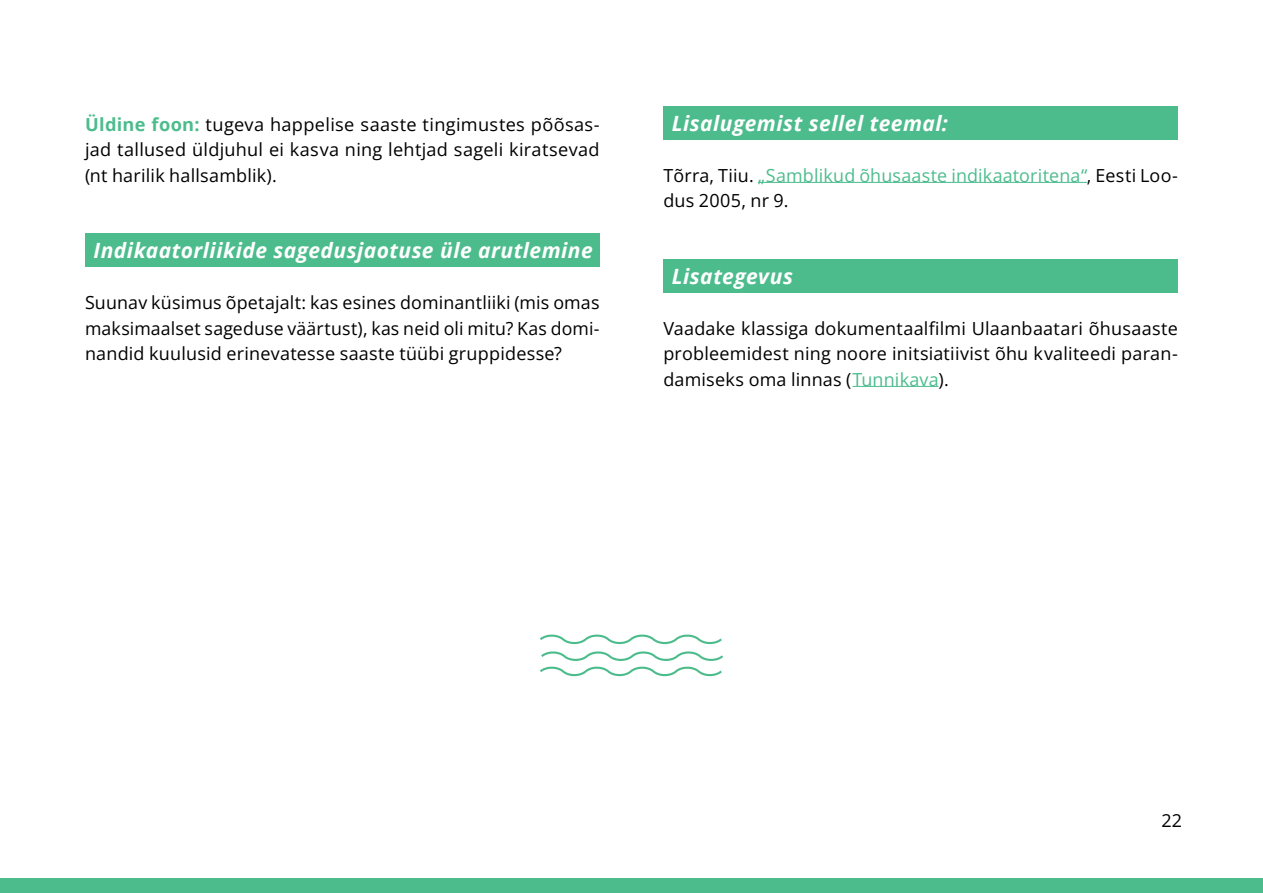
<style>
.page{position:relative;width:1263px;height:893px;background:#fff}
.page>*{position:absolute;margin:0;border:0;box-sizing:border-box;transform-origin:0 0}
.t1{font:italic 700 21px "Open Sans";letter-spacing:.02em;color:#fff}
.t2{font:18px/25.5px "Open Sans";letter-spacing:.01em;color:#000;text-align:justify}
.t3{font:18px/25.5px "Open Sans";letter-spacing:.01em;color:#4dbc8d}
.t4{font:18px "Open Sans";color:#000}
.s1{font-weight:700;color:#4dbc8d}
.s2{color:#000}
.s3{color:#4dbc8d}
</style>
<div class="page">
<div style="left:0;top:878px;width:1263px;height:15px;background:#4dbc8d"></div>
<div style="left:85px;top:233px;width:515px;height:34px;background:#4dbc8d"></div>
<div style="left:663px;top:106px;width:515px;height:34px;background:#4dbc8d"></div>
<hr style="left:758px;top:182px;width:329px;height:1px;background:#4dbc8d">
<div style="left:663px;top:259px;width:515px;height:34px;background:#4dbc8d"></div>
<hr style="left:852px;top:386px;width:86px;height:1px;background:#4dbc8d">
<svg style="left:540px;top:634px;width:183px;height:43px"></svg>
<p class="t2" style="left:85px;top:111px;width:516px"><span class="s1">Üldine foon:</span> tugeva happelise saaste tingimustes põõsas&shy;jad tallused üldjuhul ei kasva ning lehtjad sageli kiratsevad (nt harilik hallsamblik).</p>
<p class="t1" style="left:94px;top:236px;width:501px">Indikaatorliikide sagedusjaotuse üle arutlemine</p>
<p class="t2" style="left:85px;top:289px;width:516px">Suunav küsimus õpetajalt: kas esines dominantliiki (mis omas maksimaalset sageduse väärtust), kas neid oli mitu? Kas domi&shy;nandid kuulusid erinevatesse saaste tüübi gruppidesse?</p>
<p class="t1" style="left:672px;top:108px;width:278px">Lisalugemist sellel teemal:</p>
<p class="t3" style="left:663px;top:162px;width:516px"><span class="s2">Tõrra, Tiiu.</span> „Samblikud õhusaaste indikaatoritena“<span class="s2">, Eesti Loo&shy;dus 2005, nr 9.</span></p>
<p class="t1" style="left:672px;top:261px;width:123px">Lisategevus</p>
<p class="t2" style="left:663px;top:315px;width:516px">Vaadake klassiga dokumentaalfilmi Ulaanbaatari õhusaaste probleemidest ning noore initsiatiivist õhu kvaliteedi paran&shy;damiseks oma linnas (<span class="s3">Tunnikava</span>).</p>
<p class="t4" style="left:1161px;top:808px;width:22px">22</p>
</div>
